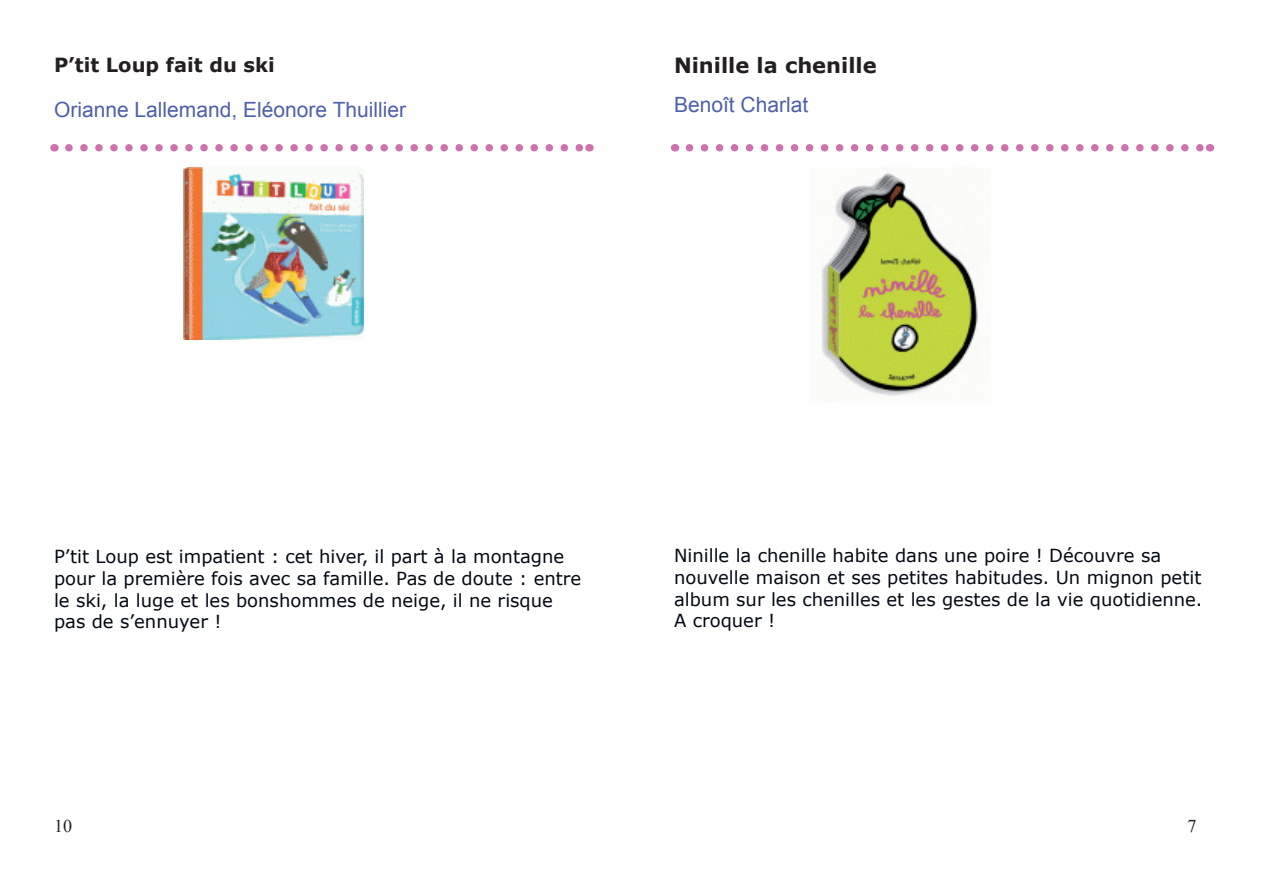
<style>
.page{position:relative;width:1263px;height:893px;background:#fff}
.page>*{position:absolute;margin:0;border:0;box-sizing:border-box;transform-origin:0 0}
.t1{font:21px "Arial";color:#4f5fab}
.t2{font:700 21px "Verdana";color:#231f20}
.t3{font:700 19.5px "Verdana";color:#231f20}
.t4{font:18px/21.6px "Verdana";color:#030913}
.t5{font:18px "Times New Roman";color:#231f20}
</style>
<div class="page">
<svg style="left:69px;top:144px;width:512px;height:7px"></svg>
<svg style="left:689px;top:144px;width:513px;height:7px"></svg>
<img style="left:184px;top:167px;width:180px;height:173px">
<img style="left:821px;top:169px;width:158px;height:227px">
<p class="t3" style="left:54px;top:51px;width:222px">P’tit Loup fait du ski</p>
<p class="t2" style="left:674px;top:51px;width:204px">Ninille la chenille</p>
<p class="t1" style="left:54px;top:96px;width:354px">Orianne Lallemand, Eléonore Thuillier</p>
<p class="t1" style="left:674px;top:91px;width:136px">Benoît Charlat</p>
<p class="t4" style="left:54px;top:546px;width:529px">P’tit Loup est impatient : cet hiver, il part à la montagne pour la première fois avec sa famille. Pas de doute : entre le ski, la luge et les bonshommes de neige, il ne risque pas de s’ennuyer !</p>
<p class="t4" style="left:674px;top:545px;width:530px">Ninille la chenille habite dans une poire ! Découvre sa nouvelle maison et ses petites habitudes. Un mignon petit album sur les chenilles et les gestes de la vie quotidienne.<br>A croquer !</p>
<p class="t5" style="left:54px;top:813px;width:19px">10</p>
<p class="t5" style="left:1187px;top:814px;width:10px">7</p>
</div>
